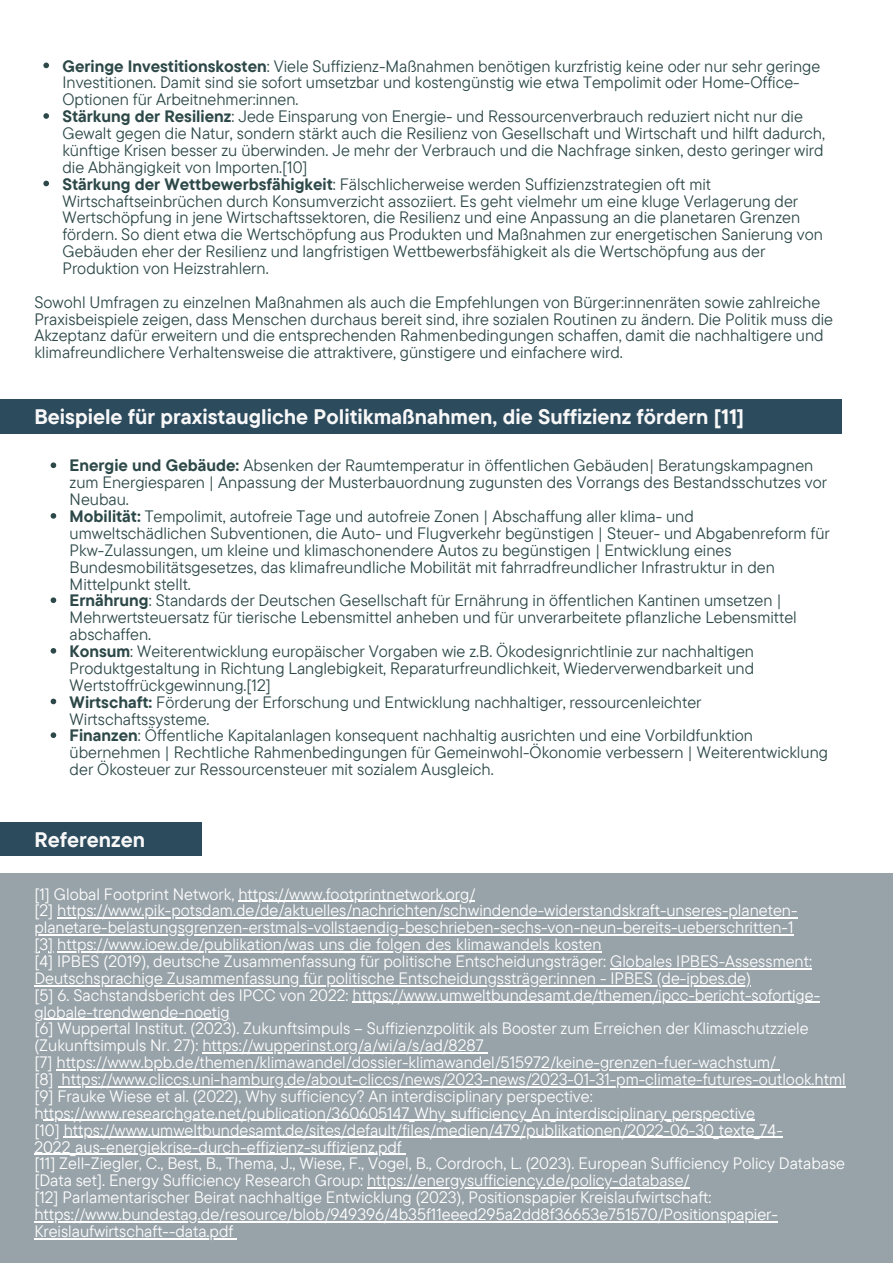
<style>
.page{position:relative;width:893px;height:1264px;background:#fff}
.page>*{position:absolute;margin:0;border:0;box-sizing:border-box;transform-origin:0 0}
.t1{font:21px/29.2px "Arimo";letter-spacing:.05em;color:#fff}
.t2{font:700 21px/29.2px "Arimo";letter-spacing:.05em;color:#fff}
.t3{font:700 21px "TT Commons Pro";color:#f8f8f9}
.t4{font:16.5px/16.8px "TT Commons Pro";color:#2d4848}
.t5{font:16.5px/16.8px "TT Commons Pro";color:#fff}
.s1{font-weight:700}
</style>
<div class="page">
<svg style="left:43px;top:63px;width:6px;height:5px"></svg>
<svg style="left:43px;top:113px;width:6px;height:6px"></svg>
<svg style="left:43px;top:181px;width:6px;height:5px"></svg>
<div style="left:0;top:399px;width:841px;height:35px;background:#2c4b5d"></div>
<svg style="left:51px;top:462px;width:5px;height:6px"></svg>
<svg style="left:51px;top:513px;width:5px;height:5px"></svg>
<svg style="left:51px;top:597px;width:5px;height:6px"></svg>
<svg style="left:51px;top:648px;width:5px;height:5px"></svg>
<svg style="left:51px;top:698px;width:5px;height:6px"></svg>
<svg style="left:51px;top:732px;width:5px;height:6px"></svg>
<div style="left:0;top:822px;width:201px;height:33px;background:#2c4b5d"></div>
<div style="left:0;top:872px;width:892px;height:390px;background:#98a3a9"></div>
<hr style="left:238px;top:900px;width:237px;height:1px;background:#fff">
<hr style="left:57px;top:917px;width:740px;height:1px;background:#fff">
<hr style="left:34px;top:934px;width:759px;height:1px;background:#fff">
<hr style="left:57px;top:951px;width:544px;height:1px;background:#fff">
<hr style="left:610px;top:968px;width:201px;height:1px;background:#fff">
<hr style="left:34px;top:984px;width:717px;height:2px;background:#fff">
<hr style="left:352px;top:1001px;width:468px;height:1px;background:#fff">
<hr style="left:34px;top:1018px;width:196px;height:1px;background:#fff">
<hr style="left:202px;top:1052px;width:281px;height:1px;background:#fff">
<hr style="left:56px;top:1069px;width:720px;height:1px;background:#fff">
<hr style="left:62px;top:1086px;width:783px;height:1px;background:#fff">
<hr style="left:44px;top:1119px;width:710px;height:1px;background:#fff">
<hr style="left:64px;top:1136px;width:718px;height:1px;background:#fff">
<hr style="left:34px;top:1153px;width:368px;height:1px;background:#fff">
<hr style="left:367px;top:1187px;width:322px;height:1px;background:#fff">
<hr style="left:34px;top:1221px;width:743px;height:1px;background:#fff">
<hr style="left:34px;top:1237px;width:199px;height:2px;background:#fff">
<p class="t4" style="left:62px;top:57px;width:759px"><span class="s1">Geringe Investitionskosten</span>: Viele Suffizienz-Maßnahmen benötigen kurzfristig keine oder nur sehr geringe<br>Investitionen. Damit sind sie sofort umsetzbar und kostengünstig wie etwa Tempolimit oder Home-Office-<br>Optionen für Arbeitnehmer:innen.</p>
<p class="t4" style="left:62px;top:108px;width:764px"><span class="s1">Stärkung der Resilienz</span>: Jede Einsparung von Energie- und Ressourcenverbrauch reduziert nicht nur die Gewalt gegen die Natur, sondern stärkt auch die Resilienz von Gesellschaft und Wirtschaft und hilft dadurch, künftige Krisen besser zu überwinden. Je mehr der Verbrauch und die Nachfrage sinken, desto geringer wird die Abhängigkeit von Importen.[10]</p>
<p class="t4" style="left:62px;top:175px;width:761px"><span class="s1">Stärkung der Wettbewerbsfähigkeit</span>: Fälschlicherweise werden Suffizienzstrategien oft mit Wirtschaftseinbrüchen durch Konsumverzicht assoziiert. Es geht vielmehr um eine kluge Verlagerung der Wertschöpfung in jene Wirtschaftssektoren, die Resilienz und eine Anpassung an die planetaren Grenzen fördern. So dient etwa die Wertschöpfung aus Produkten und Maßnahmen zur energetischen Sanierung von Gebäuden eher der Resilienz und langfristigen Wettbewerbsfähigkeit als die Wertschöpfung aus der Produktion von Heizstrahlern.</p>
<p class="t4" style="left:34px;top:293px;width:800px">Sowohl Umfragen zu einzelnen Maßnahmen als auch die Empfehlungen von Bürger:innenräten sowie zahlreiche Praxisbeispiele zeigen, dass Menschen durchaus bereit sind, ihre sozialen Routinen zu ändern. Die Politik muss die Akzeptanz dafür erweitern und die entsprechenden Rahmenbedingungen schaffen, damit die nachhaltigere und klimafreundlichere Verhaltensweise die attraktivere, günstigere und einfachere wird.</p>
<p class="t3" style="left:34px;top:403px;width:711px">Beispiele für praxistaugliche Politikmaßnahmen, die Suffizienz fördern [11]</p>
<p class="t4" style="left:70px;top:457px;width:758px"><span class="s1">Energie und Gebäude:</span> Absenken der Raumtemperatur in öffentlichen Gebäuden| Beratungskampagnen zum Energiesparen | Anpassung der Musterbauordnung zugunsten des Vorrangs des Bestandsschutzes vor<br>Neubau.</p>
<p class="t4" style="left:70px;top:507px;width:761px"><span class="s1">Mobilität:</span> Tempolimit, autofreie Tage und autofreie Zonen | Abschaffung aller klima- und umweltschädlichen Subventionen, die Auto- und Flugverkehr begünstigen | Steuer- und Abgabenreform für Pkw-Zulassungen, um kleine und klimaschonendere Autos zu begünstigen | Entwicklung eines Bundesmobilitätsgesetzes, das klimafreundliche Mobilität mit fahrradfreundlicher Infrastruktur in den Mittelpunkt stellt.</p>
<p class="t4" style="left:70px;top:592px;width:728px"><span class="s1">Ernährung</span>: Standards der Deutschen Gesellschaft für Ernährung in öffentlichen Kantinen umsetzen |<br>Mehrwertsteuersatz für tierische Lebensmittel anheben und für unverarbeitete pflanzliche Lebensmittel abschaffen.</p>
<p class="t4" style="left:70px;top:642px;width:686px;text-align:justify"><span class="s1">Konsum</span>: Weiterentwicklung europäischer Vorgaben wie z.B. Ökodesignrichtlinie zur nachhaltigen Produktgestaltung in Richtung Langlebigkeit, Reparaturfreundlichkeit, Wiederverwendbarkeit und Wertstoffrückgewinnung.[12]</p>
<p class="t4" style="left:70px;top:693px;width:633px"><span class="s1">Wirtschaft:</span> Förderung der Erforschung und Entwicklung nachhaltiger, ressourcenleichter<br>Wirtschaftssysteme.</p>
<p class="t4" style="left:70px;top:726px;width:759px"><span class="s1">Finanzen</span>: Öffentliche Kapitalanlagen konsequent nachhaltig ausrichten und eine Vorbildfunktion übernehmen | Rechtliche Rahmenbedingungen für Gemeinwohl-Ökonomie verbessern | Weiterentwicklung der Ökosteuer zur Ressourcensteuer mit sozialem Ausgleich.</p>
<p class="t3" style="left:34px;top:826px;width:112px">Referenzen</p>
<p class="t5" style="left:34px;top:884px;width:442px">[1] Global Footprint Network, https://www.footprintnetwork.org/</p>
<p class="t5" style="left:34px;top:901px;width:764px">[2] https://www.pik-potsdam.de/de/aktuelles/nachrichten/schwindende-widerstandskraft-unseres-planeten&shy;planetare-belastungsgrenzen-erstmals-vollstaendig-beschrieben-sechs-von-neun-bereits-ueberschritten-1</p>
<p class="t5" style="left:34px;top:935px;width:568px">[3] https://www.ioew.de/publikation/was_uns_die_folgen_des_klimawandels_kosten</p>
<p class="t5" style="left:34px;top:952px;width:779px">[4] IPBES (2019), deutsche Zusammenfassung für politische Entscheidungsträger: Globales IPBES-Assessment:<br>Deutschsprachige Zusammenfassung für politische Entscheidungssträger:innen - IPBES (de-ipbes.de)</p>
<p class="t5" style="left:34px;top:986px;width:787px">[5] 6. Sachstandsbericht des IPCC von 2022: https://www.umweltbundesamt.de/themen/ipcc-bericht-sofortige&shy;globale-trendwende-noetig</p>
<p class="t5" style="left:34px;top:1019px;width:775px">[6] Wuppertal Institut. (2023). Zukunftsimpuls – Suffizienzpolitik als Booster zum Erreichen der Klimaschutzziele (Zukunftsimpuls Nr. 27): https://wupperinst.org/a/wi/a/s/ad/8287</p>
<p class="t5" style="left:34px;top:1053px;width:743px">[7] https://www.bpb.de/themen/klimawandel/dossier-klimawandel/515972/keine-grenzen-fuer-wachstum/</p>
<p class="t5" style="left:34px;top:1070px;width:812px">[8] https://www.cliccs.uni-hamburg.de/about-cliccs/news/2023-news/2023-01-31-pm-climate-futures-outlook.html</p>
<p class="t5" style="left:34px;top:1087px;width:721px">[9] Frauke Wiese et al. (2022), Why sufficiency? An interdisciplinary perspective: https://www.researchgate.net/publication/360605147_Why_sufficiency_An_interdisciplinary_perspective</p>
<p class="t5" style="left:34px;top:1121px;width:749px">[10] https://www.umweltbundesamt.de/sites/default/files/medien/479/publikationen/2022-06-30_texte_74-<br>2022_aus-energiekrise-durch-effizienz-suffizienz.pdf</p>
<p class="t5" style="left:34px;top:1154px;width:812px">[11] Zell-Ziegler, C., Best, B., Thema, J., Wiese, F., Vogel, B., Cordroch, L. (2023). European Sufficiency Policy Database [Data set]. Energy Sufficiency Research Group: https://energysufficiency.de/policy-database/</p>
<p class="t5" style="left:34px;top:1188px;width:745px">[12] Parlamentarischer Beirat nachhaltige Entwicklung (2023), Positionspapier Kreislaufwirtschaft: https://www.bundestag.de/resource/blob/949396/4b35f11eeed295a2dd8f36653e751570/Positionspapier-<br>Kreislaufwirtschaft--data.pdf</p>
<p class="t2" style="left:23px;top:908px;width:270px">Ökumenisches Netzwerk<br>Klimagerechtigkeit</p>
<p class="t1" style="left:23px;top:967px;width:172px">info@oenwkg.de</p>
<p class="t2" style="left:23px;top:996px;width:277px">Geschäftsstelle Hamburg</p>
<p class="t1" style="left:23px;top:1025px;width:120px">Astrid Hake</p>
<p class="t1" style="left:23px;top:1054px;width:202px">Tel. 040-88181-421</p>
<p class="t2" style="left:23px;top:1084px;width:244px">Geschäftsstelle Berlin</p>
<p class="t1" style="left:23px;top:1113px;width:145px">Monika Schell</p>
<p class="t1" style="left:23px;top:1142px;width:215px">Tel. 030-4435198-16</p>
<p class="t1" style="left:23px;top:1171px;width:219px">www.kirchen-fuer&shy;klimagerechtigkeit.de</p>
</div>
